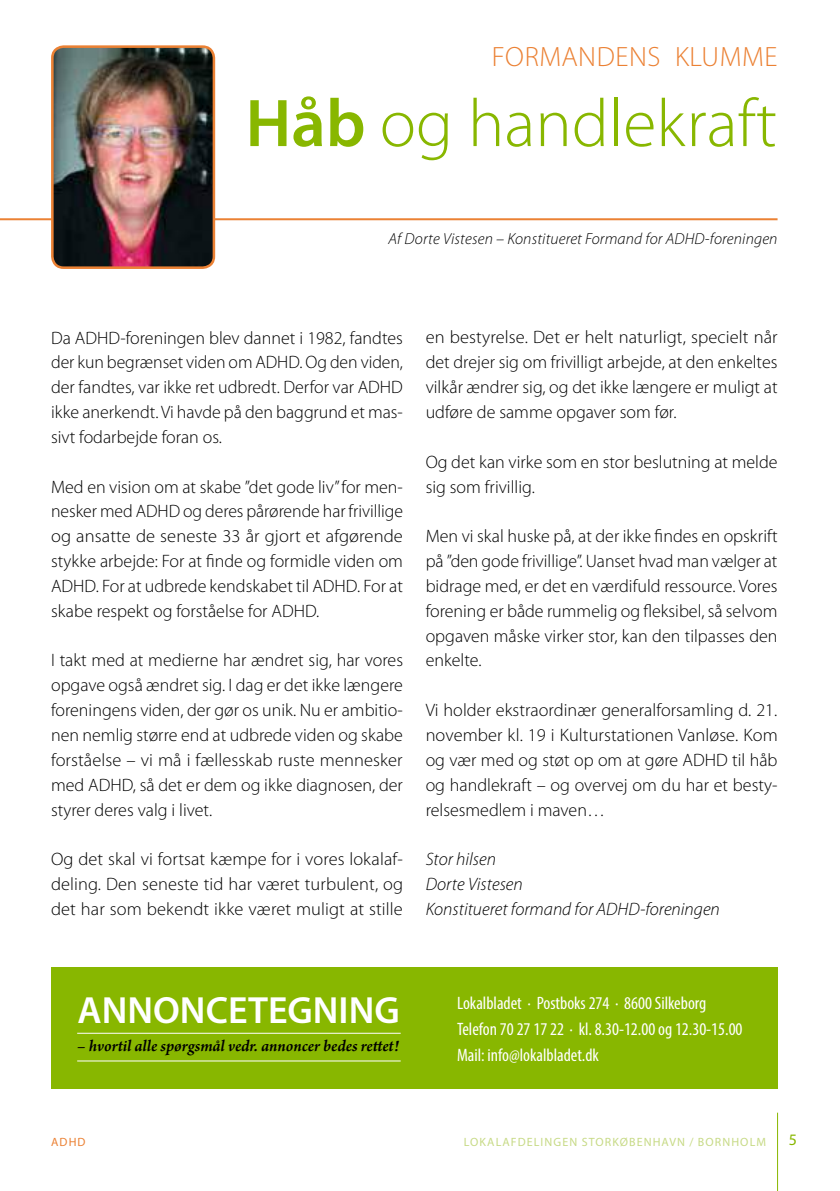
<style>
.page{position:relative;width:840px;height:1191px;background:#fff}
.page>*{position:absolute;margin:0;border:0;box-sizing:border-box;transform-origin:0 0}
.t1{font:300 68px "Myriad Pro";color:#88b700}
.t2{font:600 38px "Myriad Pro";color:#fff}
.t3{font:300 28px "Myriad Pro";letter-spacing:.02em;color:#eb8134}
.t4{font:300 18px/24.8px "Myriad Pro";color:#000;text-align:justify}
.t5{font:condensed 18px/26px "Myriad Pro";color:#fff}
.t6{font:italic 300 18px/24.8px "Myriad Pro";color:#000}
.t7{font:italic 600 17px "Arno Pro";letter-spacing:-.005em;color:#000}
.t8{font:italic 300 16px "Myriad Pro";letter-spacing:.01em;color:#000}
.t9{font:16px "Myriad Pro";color:#88b700}
.t10{font:12px "Myriad Pro";letter-spacing:.09em;color:#c7da86}
.t11{font:12px "Myriad Pro";color:#eb8134}
.s1{font-weight:600}
</style>
<div class="page">
<hr style="left:776px;top:1112px;width:1px;height:79px;background:#88b700">
<hr style="left:0;top:218px;width:777px;height:2px;background:#eb8134">
<img style="left:55px;top:49px;width:159px;height:219px">
<div style="left:51px;top:45px;width:164px;height:224px;border:3px solid #eb8134;border-radius:11px"></div>
<div style="left:51px;top:967px;width:726px;height:121px;background:#88b700"></div>
<hr style="left:77px;top:1032px;width:323px;height:1px;background:#fff">
<hr style="left:77px;top:1060px;width:323px;height:1px;background:#fff">
<h3 class="t3" style="left:491px;top:42px;width:287px">FORMANDENS KLUMME</h3>
<h1 class="t1" style="left:245px;top:86px;width:532px"><span class="s1">Håb</span> og handlekraft</h1>
<p class="t8" style="left:388px;top:230px;width:390px">Af Dorte Vistesen – Konstitueret Formand for ADHD-foreningen</p>
<p class="t4" style="left:51px;top:325px;width:353px">Da ADHD-foreningen blev dannet i 1982, fandtes der kun begrænset viden om ADHD. Og den viden, der fandtes, var ikke ret udbredt. Derfor var ADHD ikke anerkendt. Vi havde på den baggrund et mas&shy;sivt fodarbejde foran os.</p>
<p class="t4" style="left:51px;top:474px;width:353px">Med en vision om at skabe ”det gode liv” for men&shy;nesker med ADHD og deres pårørende har frivillige og ansatte de seneste 33 år gjort et afgørende stykke arbejde: For at finde og formidle viden om ADHD. For at udbrede kendskabet til ADHD. For at skabe respekt og forståelse for ADHD.</p>
<p class="t4" style="left:51px;top:648px;width:353px">I takt med at medierne har ændret sig, har vores opgave også ændret sig. I dag er det ikke længere foreningens viden, der gør os unik. Nu er ambitio&shy;nen nemlig større end at udbrede viden og skabe forståelse – vi må i fællesskab ruste mennesker med ADHD, så det er dem og ikke diagnosen, der styrer deres valg i livet.</p>
<p class="t4" style="left:51px;top:847px;width:353px">Og det skal vi fortsat kæmpe for i vores lokalaf&shy;deling. Den seneste tid har været turbulent, og det har som bekendt ikke været muligt at stille</p>
<p class="t4" style="left:425px;top:325px;width:353px">en bestyrelse. Det er helt naturligt, specielt når det drejer sig om frivilligt arbejde, at den enkeltes vilkår ændrer sig, og det ikke længere er muligt at udføre de samme opgaver som før.</p>
<p class="t4" style="left:425px;top:449px;width:353px">Og det kan virke som en stor beslutning at melde sig som frivillig.</p>
<p class="t4" style="left:425px;top:524px;width:353px">Men vi skal huske på, at der ikke findes en opskrift på ”den gode frivillige”. Uanset hvad man vælger at bidrage med, er det en værdifuld ressource. Vores forening er både rummelig og fleksibel, så selvom opgaven måske virker stor, kan den tilpasses den enkelte.</p>
<p class="t4" style="left:425px;top:698px;width:353px">Vi holder ekstraordinær generalforsamling d. 21. november kl. 19 i Kulturstationen Vanløse. Kom og vær med og støt op om at gøre ADHD til håb og handlekraft – og overvej om du har et besty&shy;relsesmedlem i maven…</p>
<p class="t6" style="left:425px;top:847px;width:295px">Stor hilsen<br>Dorte Vistesen<br>Konstitueret formand for ADHD-foreningen</p>
<h2 class="t2" style="left:77px;top:986px;width:323px">ANNONCETEGNING</h2>
<p class="t7" style="left:77px;top:1036px;width:323px">– hvortil alle spørgsmål vedr. annoncer bedes rettet!</p>
<p class="t5" style="left:457px;top:990px;width:287px">Lokalbladet · Postboks 274 · 8600 Silkeborg<br>Telefon 70 27 17 22 · kl. 8.30-12.00 og 12.30-15.00<br>Mail: info@lokalbladet.dk</p>
<p class="t11" style="left:51px;top:1134px;width:36px">ADHD</p>
<p class="t10" style="left:463px;top:1134px;width:303px">LOKALAFDELINGEN STORKØBENHAVN / BORNHOLM</p>
<p class="t9" style="left:788px;top:1130px;width:10px">5</p>
</div>
